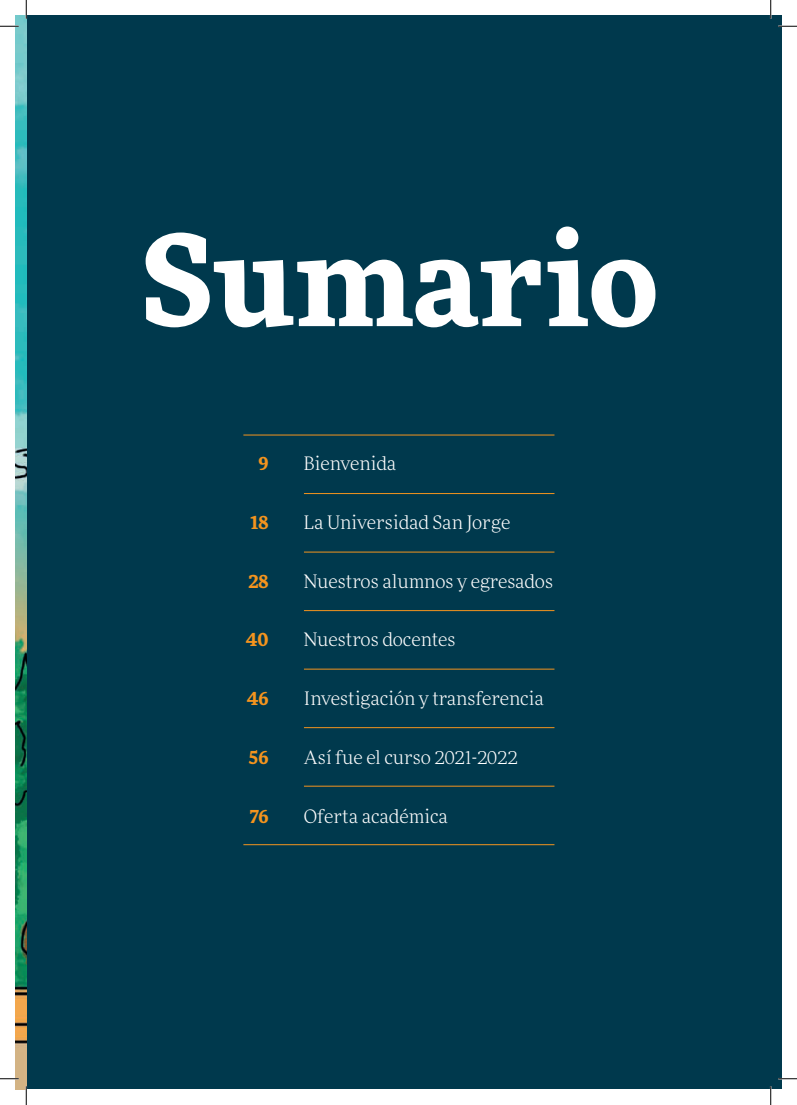
<style>
.page{position:relative;width:797px;height:1105px;background:#fff}
.page>*{position:absolute;margin:0;border:0;box-sizing:border-box;transform-origin:0 0}
.t1{font:700 125px "More Pro";color:#fff}
.t2{font:300 18.62px "More Pro";color:#fff}
.t3{font:700 18.62px "More Pro";letter-spacing:.025em;color:#f4941e}
</style>
<div class="page">
<div style="left:26px;top:16px;width:755px;height:1073px;background:#00394d"></div>
<img style="left:16px;top:16px;width:10px;height:1073px">
<hr style="left:304px;top:493px;width:250px;height:1px;background:#f4941e">
<hr style="left:243px;top:435px;width:311px;height:1px;background:#f4941e">
<hr style="left:304px;top:552px;width:250px;height:1px;background:#f4941e">
<hr style="left:304px;top:610px;width:250px;height:1px;background:#f4941e">
<hr style="left:304px;top:669px;width:250px;height:1px;background:#f4941e">
<hr style="left:304px;top:727px;width:250px;height:1px;background:#f4941e">
<hr style="left:304px;top:786px;width:250px;height:1px;background:#f4941e">
<hr style="left:243px;top:844px;width:311px;height:1px;background:#f4941e">
<svg style="left:0;top:25px;width:19px;height:2px"></svg>
<svg style="left:778px;top:25px;width:19px;height:2px"></svg>
<svg style="left:0;top:1078px;width:19px;height:1px"></svg>
<svg style="left:778px;top:1078px;width:19px;height:1px"></svg>
<svg style="left:25px;top:0;width:2px;height:19px"></svg>
<svg style="left:25px;top:1086px;width:2px;height:19px"></svg>
<svg style="left:770px;top:0;width:1px;height:19px"></svg>
<svg style="left:770px;top:1086px;width:1px;height:19px"></svg>
<h1 class="t1" style="left:141px;top:186px;width:518px">Sumario</h1>
<p class="t3" style="left:258px;top:449px;width:11px">9</p>
<p class="t2" style="left:304px;top:451px;width:94px">Bienvenida</p>
<p class="t3" style="left:250px;top:508px;width:20px">18</p>
<p class="t2" style="left:304px;top:510px;width:208px">La Universidad San Jorge</p>
<p class="t3" style="left:248px;top:567px;width:21px">28</p>
<p class="t2" style="left:304px;top:569px;width:251px">Nuestros alumnos y egresados</p>
<p class="t3" style="left:246px;top:625px;width:24px">40</p>
<p class="t2" style="left:304px;top:628px;width:153px">Nuestros docentes</p>
<p class="t3" style="left:247px;top:684px;width:23px">46</p>
<p class="t2" style="left:304px;top:687px;width:241px">Investigación y transferencia</p>
<p class="t3" style="left:248px;top:743px;width:21px">56</p>
<p class="t2" style="left:304px;top:745px;width:215px">Así fue el curso 2021-2022</p>
<p class="t3" style="left:250px;top:802px;width:20px">76</p>
<p class="t2" style="left:304px;top:804px;width:145px">Oferta académica</p>
</div>
